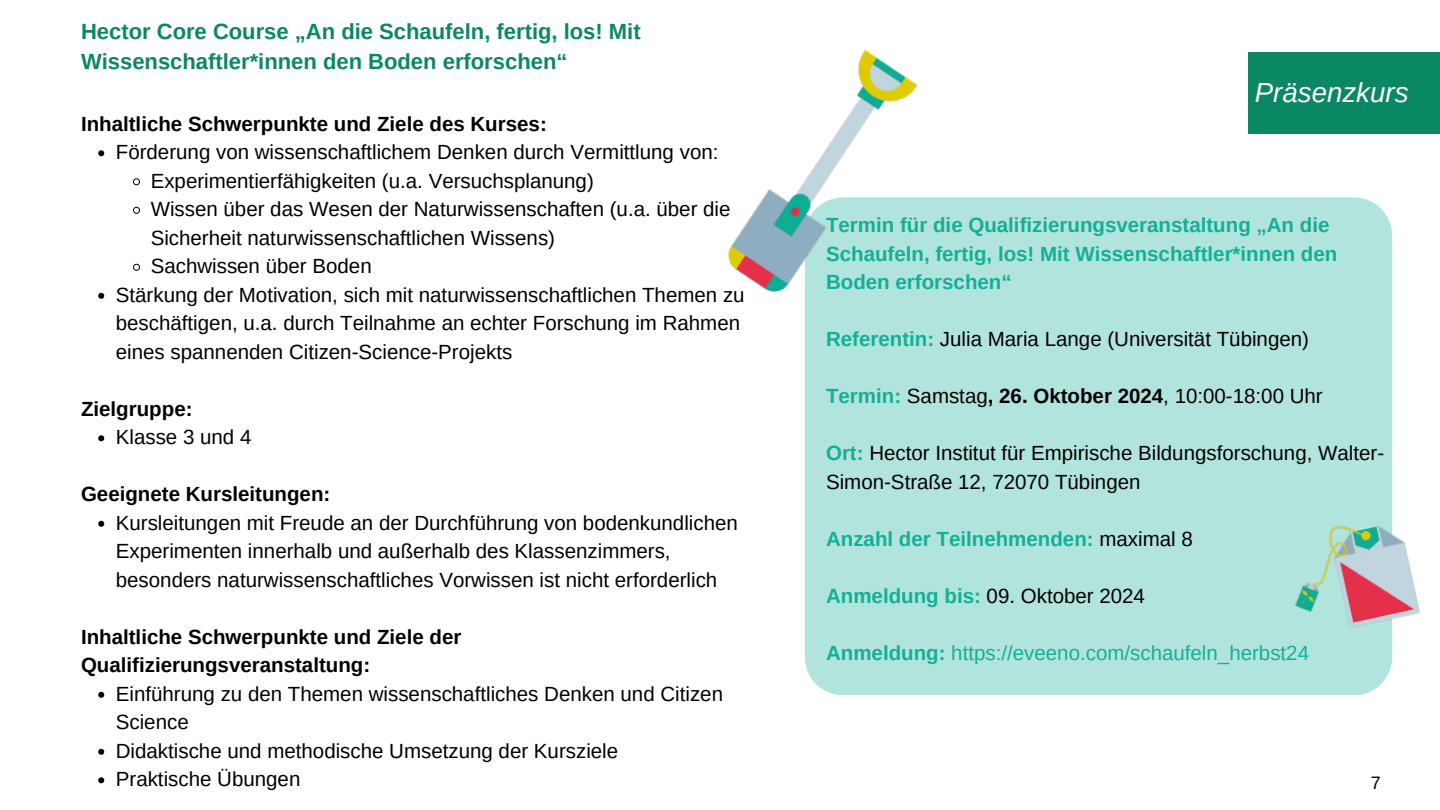
<style>
.page{position:relative;width:1440px;height:810px;background:#fff}
.page>*{position:absolute;margin:0;border:0;box-sizing:border-box;transform-origin:0 0}
.t1{font:italic 27.7px "Arimo";color:#fff}
.t2{font:700 22px/30.8px "Arimo";color:#0a8763}
.t3{font:20.5px/28.5px "Arimo";color:#000}
.t4{font:700 20.5px/28.5px "Arimo";color:#14af97}
.t5{font:700 20.5px/28.5px "Arimo";color:#000}
.t6{font:20.5px "Arimo";color:#14af97}
.t7{font:18px "Arimo";color:#000}
.s1{font-weight:700;color:#14af97}
.s2{font-weight:700}
.s3{font-weight:400;color:#000}
</style>
<div class="page">
<div style="left:1249px;top:52px;width:191px;height:82px;background:#0a8763"></div>
<div style="left:805px;top:197px;width:587px;height:498px;background:#b1e4dc"></div>
<img style="left:728px;top:50px;width:289px;height:266px">
<img style="left:1249px;top:487px;width:172px;height:171px">
<svg style="left:98px;top:150px;width:6px;height:6px"></svg>
<svg style="left:133px;top:178px;width:7px;height:8px"></svg>
<svg style="left:133px;top:206px;width:7px;height:8px"></svg>
<svg style="left:133px;top:263px;width:7px;height:8px"></svg>
<svg style="left:98px;top:293px;width:6px;height:6px"></svg>
<svg style="left:98px;top:435px;width:6px;height:6px"></svg>
<svg style="left:98px;top:521px;width:6px;height:6px"></svg>
<svg style="left:98px;top:692px;width:6px;height:6px"></svg>
<svg style="left:98px;top:749px;width:6px;height:6px"></svg>
<svg style="left:98px;top:777px;width:6px;height:6px"></svg>
<h4 class="t2" style="left:81px;top:16px;width:561px">Hector Core Course „An die Schaufeln, fertig, los! Mit<br>Wissenschaftler*innen den Boden erforschen“</h4>
<h4 class="t1" style="left:1255px;top:77px;width:155px">Präsenzkurs</h4>
<p class="t5" style="left:81px;top:109px;width:467px">Inhaltliche Schwerpunkte und Ziele des Kurses:</p>
<p class="t3" style="left:116px;top:138px;width:604px">Förderung von wissenschaftlichem Denken durch Vermittlung von:</p>
<p class="t3" style="left:151px;top:166px;width:445px">Experimentierfähigkeiten (u.a. Versuchsplanung)</p>
<p class="t3" style="left:151px;top:195px;width:581px">Wissen über das Wesen der Naturwissenschaften (u.a. über die<br>Sicherheit naturwissenschaftlichen Wissens)</p>
<h3 class="t3" style="left:151px;top:252px;width:223px">Sachwissen über Boden</h3>
<p class="t3" style="left:116px;top:280px;width:630px">Stärkung der Motivation, sich mit naturwissenschaftlichen Themen zu beschäftigen, u.a. durch Teilnahme an echter Forschung im Rahmen eines spannenden Citizen-Science-Projekts</p>
<h1 class="t5" style="left:81px;top:394px;width:113px">Zielgruppe:</h1>
<h4 class="t3" style="left:116px;top:423px;width:137px">Klasse 3 und 4</h4>
<p class="t4" style="left:826px;top:211px;width:513px">Termin für die Qualifizierungsveranstaltung „An die<br>Schaufeln, fertig, los! Mit Wissenschaftler*innen den<br>Boden erforschen“</p>
<p class="t3" style="left:826px;top:325px;width:484px"><span class="s1">Referentin:</span> Julia Maria Lange (Universität Tübingen)</p>
<p class="t3" style="left:826px;top:382px;width:498px"><span class="s1">Termin:</span> Samstag<span class="s2">, 26. Oktober 2024</span>, 10:00-18:00 Uhr</p>
<p class="t3" style="left:826px;top:439px;width:560px"><span class="s1">Ort:</span> Hector Institut für Empirische Bildungsforschung, Walter-<br>Simon-Straße 12, 72070 Tübingen</p>
<p class="t4" style="left:826px;top:524px;width:368px">Anzahl der Teilnehmenden: <span class="s3">maximal 8</span></p>
<p class="t5" style="left:81px;top:480px;width:251px">Geeignete Kursleitungen:</p>
<p class="t3" style="left:116px;top:508px;width:624px">Kursleitungen mit Freude an der Durchführung von bodenkundlichen<br>Experimenten innerhalb und außerhalb des Klassenzimmers, besonders naturwissenschaftliches Vorwissen ist nicht erforderlich</p>
<h4 class="t3" style="left:826px;top:581px;width:320px"><span class="s1">Anmeldung bis:</span> 09. Oktober 2024</h4>
<p class="t6" style="left:826px;top:641px;width:485px"><span class="s2">Anmeldung:</span> https://eveeno.com/schaufeln_herbst24</p>
<p class="t5" style="left:81px;top:622px;width:382px">Inhaltliche Schwerpunkte und Ziele der<br>Qualifizierungsveranstaltung:</p>
<p class="t3" style="left:116px;top:679px;width:609px">Einführung zu den Themen wissenschaftliches Denken und Citizen<br>Science</p>
<p class="t3" style="left:116px;top:736px;width:504px">Didaktische und methodische Umsetzung der Kursziele</p>
<p class="t3" style="left:116px;top:765px;width:186px">Praktische Übungen</p>
<p class="t7" style="left:1371px;top:773px;width:12px">7</p>
</div>
